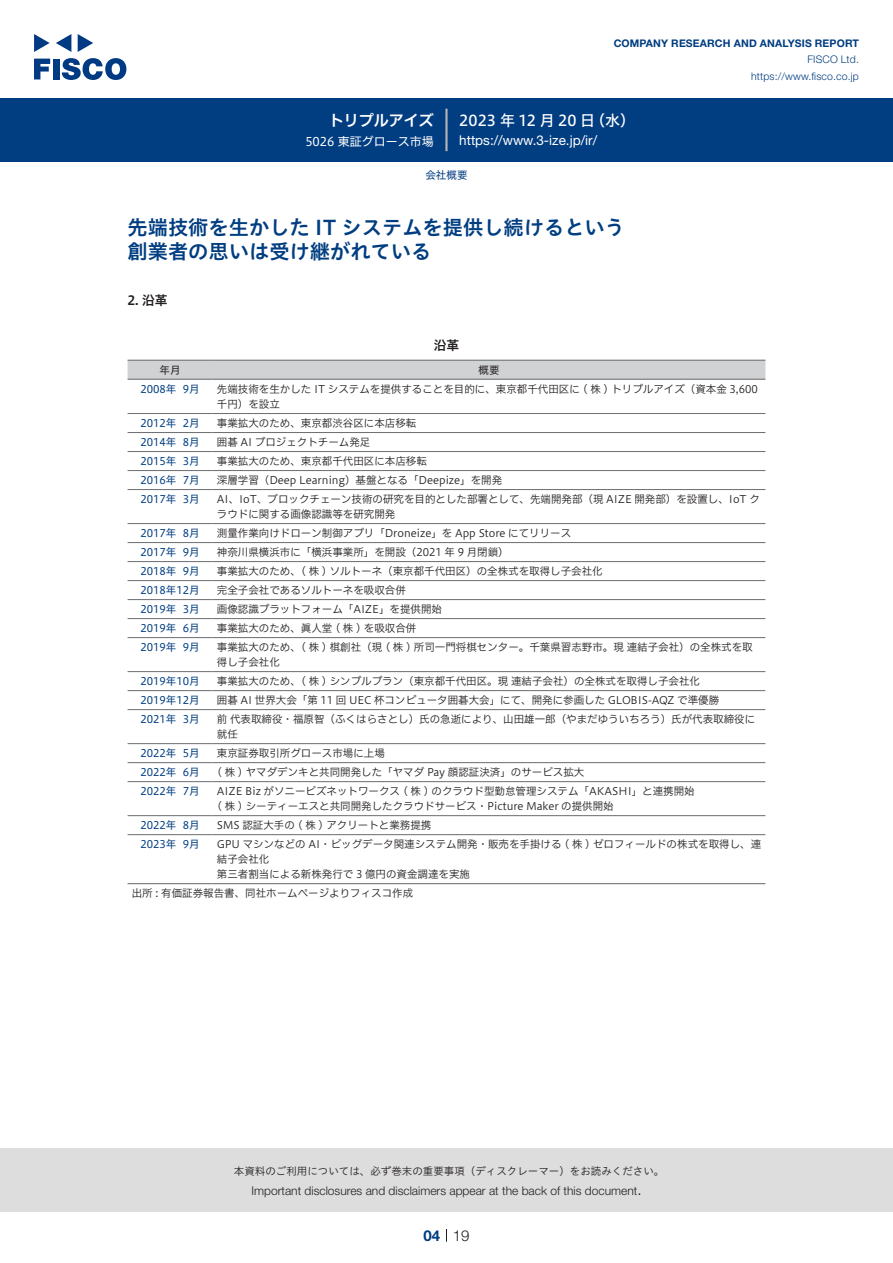
<style>
.page{position:relative;width:893px;height:1263px;background:#fff}
.page>*{position:absolute;margin:0;border:0;box-sizing:border-box;transform-origin:0 0}
.t1{font:20.25px/24px "Hiragino UD Sans Std W6";color:#003d81}
.t2{font:15px "Hiragino UD Sans F Std N W5";letter-spacing:.01em;color:#fff}
.t3{font:15px "Hiragino UD Sans F Std N W6";color:#fff}
.t4{font:300 15px "Helvetica Neue LT Std";color:#231f20}
.t5{font:700 15px "Helvetica Neue LT Std";color:#003d81}
.t6{font:13.5px "Helvetica Neue LT Std";color:#fff}
.t7{font:12.75px "Hiragino UD Sans F Std N W6";color:#231f20}
.t8{font:300 12px "Helvetica Neue LT Std";color:#231f20}
.t9{font:12px "Hiragino UD Sans F Std N W4";color:#fff}
.t10{font:10.5px/19px "Hiragino UD Sans F Std N W3";color:#231f20}
.t11{font:10.5px "Hiragino UD Sans F Std N W4";color:#003d81}
.t12{font:10.5px "Hiragino UD Sans Std W3";color:#231f20}
.t13{font:700 10.5px "Helvetica Neue LT Std";letter-spacing:.015em;color:#003d81}
.t14{font:300 10.5px/16.5px "Helvetica Neue LT Std";letter-spacing:.015em;color:#003d81;text-align:right}
.t15{font:10.5px "Hiragino UD Sans F Std N W4";color:#231f20}
</style>
<div class="page">
<div style="left:0;top:1148px;width:893px;height:64px;background:#ddd"></div>
<svg style="left:34px;top:59px;width:16px;height:20px"></svg>
<div style="left:53px;top:59px;width:6px;height:20px;background:#003a83"></div>
<svg style="left:62px;top:58px;width:64px;height:22px"></svg>
<svg style="left:34px;top:34px;width:16px;height:18px"></svg>
<svg style="left:78px;top:34px;width:15px;height:18px"></svg>
<svg style="left:56px;top:34px;width:15px;height:18px"></svg>
<div style="left:0;top:98px;width:893px;height:64px;background:#003d81"></div>
<hr style="left:445px;top:109px;width:3px;height:42px;background:#b5b5b6">
<svg style="left:446px;top:1229px;width:1px;height:13px"></svg>
<div style="left:128px;top:361px;width:637px;height:18px;background:#d1d2d4"></div>
<hr style="left:128px;top:413px;width:85px;height:1px;background:#6c6d70">
<hr style="left:213px;top:413px;width:552px;height:1px;background:#6c6d70">
<hr style="left:128px;top:432px;width:85px;height:1px;background:#6c6d70">
<hr style="left:213px;top:432px;width:552px;height:1px;background:#6c6d70">
<hr style="left:128px;top:451px;width:85px;height:1px;background:#6c6d70">
<hr style="left:213px;top:451px;width:552px;height:1px;background:#6c6d70">
<hr style="left:128px;top:470px;width:85px;height:1px;background:#6c6d70">
<hr style="left:213px;top:470px;width:552px;height:1px;background:#6c6d70">
<hr style="left:128px;top:489px;width:85px;height:1px;background:#6c6d70">
<hr style="left:213px;top:489px;width:552px;height:1px;background:#6c6d70">
<hr style="left:128px;top:523px;width:85px;height:1px;background:#6c6d70">
<hr style="left:213px;top:523px;width:552px;height:1px;background:#6c6d70">
<hr style="left:128px;top:542px;width:85px;height:1px;background:#6c6d70">
<hr style="left:213px;top:542px;width:552px;height:1px;background:#6c6d70">
<hr style="left:128px;top:561px;width:85px;height:1px;background:#6c6d70">
<hr style="left:213px;top:561px;width:552px;height:1px;background:#6c6d70">
<hr style="left:128px;top:580px;width:85px;height:1px;background:#6c6d70">
<hr style="left:213px;top:580px;width:552px;height:1px;background:#6c6d70">
<hr style="left:128px;top:599px;width:85px;height:1px;background:#6c6d70">
<hr style="left:213px;top:599px;width:552px;height:1px;background:#6c6d70">
<hr style="left:128px;top:618px;width:85px;height:1px;background:#6c6d70">
<hr style="left:213px;top:618px;width:552px;height:1px;background:#6c6d70">
<hr style="left:128px;top:637px;width:85px;height:1px;background:#6c6d70">
<hr style="left:213px;top:637px;width:552px;height:1px;background:#6c6d70">
<hr style="left:128px;top:671px;width:85px;height:1px;background:#6c6d70">
<hr style="left:213px;top:671px;width:552px;height:1px;background:#6c6d70">
<hr style="left:128px;top:690px;width:85px;height:1px;background:#6c6d70">
<hr style="left:213px;top:690px;width:552px;height:1px;background:#6c6d70">
<hr style="left:128px;top:709px;width:85px;height:1px;background:#6c6d70">
<hr style="left:213px;top:709px;width:552px;height:1px;background:#6c6d70">
<hr style="left:128px;top:743px;width:85px;height:1px;background:#6c6d70">
<hr style="left:213px;top:743px;width:552px;height:1px;background:#6c6d70">
<hr style="left:128px;top:360px;width:85px;height:1px;background:#6c6d70">
<hr style="left:213px;top:360px;width:552px;height:1px;background:#6c6d70">
<hr style="left:128px;top:379px;width:85px;height:1px;background:#6c6d70">
<hr style="left:213px;top:379px;width:552px;height:1px;background:#6c6d70">
<hr style="left:128px;top:883px;width:85px;height:1px;background:#6c6d70">
<hr style="left:213px;top:883px;width:552px;height:1px;background:#6c6d70">
<hr style="left:128px;top:781px;width:85px;height:1px;background:#6c6d70">
<hr style="left:213px;top:781px;width:552px;height:1px;background:#6c6d70">
<hr style="left:128px;top:815px;width:85px;height:1px;background:#6c6d70">
<hr style="left:213px;top:815px;width:552px;height:1px;background:#6c6d70">
<hr style="left:128px;top:834px;width:85px;height:1px;background:#6c6d70">
<hr style="left:213px;top:834px;width:552px;height:1px;background:#6c6d70">
<hr style="left:128px;top:762px;width:85px;height:1px;background:#6c6d70">
<hr style="left:213px;top:762px;width:552px;height:1px;background:#6c6d70">
<h2 class="t3" style="left:329px;top:109px;width:107px">トリプルアイズ</h2>
<p class="t9" style="left:305px;top:132px;width:130px">5026 東証グロース市場</p>
<p class="t13" style="left:614px;top:37px;width:247px">COMPANY RESEARCH AND ANALYSIS REPORT</p>
<p class="t14" style="left:751px;top:51px;width:109px">FISCO Ltd. https://www.fisco.co j p.</p>
<h2 class="t2" style="left:590px;top:109px;width:46px">（水(</h2>
<h2 class="t2" style="left:459px;top:109px;width:137px">2023 年 12 月 20 日</h2>
<p class="t6" style="left:459px;top:132px;width:139px">https: / / w w w . 3 - i z e j p. /i r/</p>
<p class="t11" style="left:425px;top:167px;width:43px">会社概要</p>
<h1 class="t1" style="left:128px;top:214px;width:499px">先端技術を生かした IT システムを提供し続けるという創業者の思いは受け継がれている</h1>
<p class="t7" style="left:128px;top:290px;width:42px">2. 沿革</p>
<p class="t7" style="left:434px;top:335px;width:27px">沿革</p>
<p class="t15" style="left:478px;top:362px;width:22px">概要</p>
<p class="t15" style="left:160px;top:362px;width:22px">年月</p>
<p class="t11" style="left:140px;top:381px;width:38px">2008年</p>
<p class="t11" style="left:183px;top:381px;width:18px">9月</p>
<p class="t10" style="left:217px;top:379px;width:542px">先端技術を生かした IT システムを提供することを目的に、東京都千代田区に ( 株 ) トリプルアイズ（資本金 3,600</p>
<p class="t11" style="left:140px;top:415px;width:38px">2012年</p>
<p class="t11" style="left:183px;top:415px;width:18px">2月</p>
<p class="t10" style="left:217px;top:394px;width:201px">千円）を設立<br>事業拡大のため、東京都渋谷区に本店移転</p>
<p class="t11" style="left:140px;top:434px;width:38px">2014年</p>
<p class="t11" style="left:183px;top:434px;width:18px">8月</p>
<p class="t10" style="left:217px;top:432px;width:155px">囲碁 AI プロジェクトチーム発足</p>
<p class="t11" style="left:140px;top:453px;width:38px">2015年</p>
<p class="t11" style="left:183px;top:453px;width:18px">3月</p>
<p class="t10" style="left:217px;top:451px;width:211px">事業拡大のため、東京都千代田区に本店移転</p>
<p class="t11" style="left:140px;top:472px;width:38px">2016年</p>
<p class="t11" style="left:183px;top:472px;width:18px">7月</p>
<p class="t10" style="left:217px;top:470px;width:287px">深層学習（Deep Learning）基盤となる「Deepize」を開発</p>
<p class="t11" style="left:140px;top:491px;width:38px">2017年</p>
<p class="t11" style="left:183px;top:491px;width:18px">3月</p>
<p class="t10" style="left:217px;top:489px;width:544px">AI、IoT、ブロックチェーン技術の研究を目的とした部署として、先端開発部（現 AIZE 開発部）を設置し、IoT ク</p>
<p class="t11" style="left:140px;top:525px;width:38px">2017年</p>
<p class="t11" style="left:183px;top:525px;width:18px">8月</p>
<p class="t10" style="left:217px;top:504px;width:356px">ラウドに関する画像認識等を研究開発<br>測量作業向けドローン制御アプリ「Droneize」を App Store にてリリース</p>
<p class="t11" style="left:140px;top:544px;width:38px">2017年</p>
<p class="t11" style="left:183px;top:544px;width:18px">9月</p>
<p class="t10" style="left:217px;top:542px;width:293px">神奈川県横浜市に「横浜事業所」を開設（2021 年 9 月閉鎖(</p>
<p class="t11" style="left:140px;top:563px;width:38px">2018年</p>
<p class="t11" style="left:183px;top:563px;width:18px">9月</p>
<p class="t10" style="left:217px;top:561px;width:387px">事業拡大のため、( 株 ) ソルトーネ（東京都千代田区）の全株式を取得し子会社化</p>
<p class="t11" style="left:140px;top:582px;width:61px">2018年12月</p>
<p class="t10" style="left:217px;top:580px;width:190px">完全子会社であるソルトーネを吸収合併</p>
<p class="t11" style="left:140px;top:601px;width:38px">2019年</p>
<p class="t11" style="left:183px;top:601px;width:18px">3月</p>
<p class="t10" style="left:217px;top:599px;width:227px">画像認識プラットフォーム「AIZE」を提供開始</p>
<p class="t11" style="left:140px;top:620px;width:38px">2019年</p>
<p class="t11" style="left:183px;top:620px;width:18px">6月</p>
<p class="t10" style="left:217px;top:618px;width:201px">事業拡大のため、眞人堂 ( 株 ) を吸収合併</p>
<p class="t11" style="left:140px;top:639px;width:38px">2019年</p>
<p class="t11" style="left:183px;top:639px;width:18px">9月</p>
<p class="t10" style="left:217px;top:637px;width:537px">事業拡大のため、( 株 ) 棋創社（現 ( 株 ) 所司一門将棋センター。千葉県習志野市。現連結子会社）の全株式を取</p>
<p class="t11" style="left:140px;top:673px;width:61px">2019年10月</p>
<p class="t10" style="left:217px;top:652px;width:485px">得し子会社化<br>事業拡大のため、( 株 ) シンプルプラン（東京都千代田区。現連結子会社）の全株式を取得し子会社化</p>
<p class="t11" style="left:140px;top:692px;width:61px">2019年12月</p>
<p class="t10" style="left:217px;top:690px;width:504px">囲碁 AI 世界大会「第 11 回 UEC 杯コンピュータ囲碁大会」にて、開発に参画した GLOBIS-AQZ で準優勝</p>
<p class="t11" style="left:140px;top:711px;width:38px">2021年</p>
<p class="t11" style="left:183px;top:711px;width:18px">3月</p>
<p class="t10" style="left:217px;top:709px;width:540px">前代表取締役・福原智（ふくはらさとし）氏の急逝により、山田雄一郎（やまだゆういちろう）氏が代表取締役に</p>
<p class="t11" style="left:140px;top:745px;width:38px">2022年</p>
<p class="t11" style="left:183px;top:745px;width:18px">5月</p>
<p class="t10" style="left:217px;top:724px;width:169px">就任<br>東京証券取引所グロース市場に上場</p>
<p class="t11" style="left:140px;top:764px;width:38px">2022年</p>
<p class="t11" style="left:183px;top:764px;width:18px">6月</p>
<p class="t10" style="left:217px;top:762px;width:368px">( 株 ) ヤマダデンキと共同開発した「ヤマダ Pay 顔認証決済」のサービス拡大</p>
<p class="t11" style="left:140px;top:783px;width:38px">2022年</p>
<p class="t11" style="left:183px;top:783px;width:18px">7月</p>
<p class="t10" style="left:217px;top:781px;width:479px">AIZE Biz がソニービズネットワークス ( 株 ) のクラウド型勤怠管理システム「AKASHI」と連携開始</p>
<p class="t11" style="left:140px;top:817px;width:38px">2022年</p>
<p class="t11" style="left:183px;top:817px;width:18px">8月</p>
<p class="t10" style="left:217px;top:796px;width:398px">( 株 ) シーティーエスと共同開発したクラウドサービス・Picture Maker の提供開始<br>SMS 認証大手の ( 株 ) アクリートと業務提携</p>
<p class="t11" style="left:140px;top:836px;width:38px">2023年</p>
<p class="t11" style="left:183px;top:836px;width:18px">9月</p>
<p class="t10" style="left:217px;top:834px;width:546px">GPU マシンなどの AI・ビッグデータ関連システム開発・販売を手掛ける ( 株 ) ゼロフィールドの株式を取得し、連</p>
<p class="t10" style="left:217px;top:851px;width:255px;line-height:15px">結子会社化<br>第三者割当による新株発行で 3 億円の資金調達を実施</p>
<p class="t10" style="left:132px;top:883px;width:283px">出所 : 有価証券報告書、同社ホームページよりフィスコ作成</p>
<p class="t12" style="left:234px;top:1163px;width:432px">本資料のご利用については、必ず巻末の重要事項（ディスクレーマー）をお読みください。</p>
<h2 class="t4" style="left:637px;top:1180px;width:6px">.</h2>
<p class="t8" style="left:251px;top:1183px;width:387px">Important disclosures and disclaimers appear at the back of this document</p>
<h2 class="t5" style="left:423px;top:1226px;width:18px">04</h2>
<h2 class="t4" style="left:453px;top:1226px;width:18px">19</h2>
</div>
